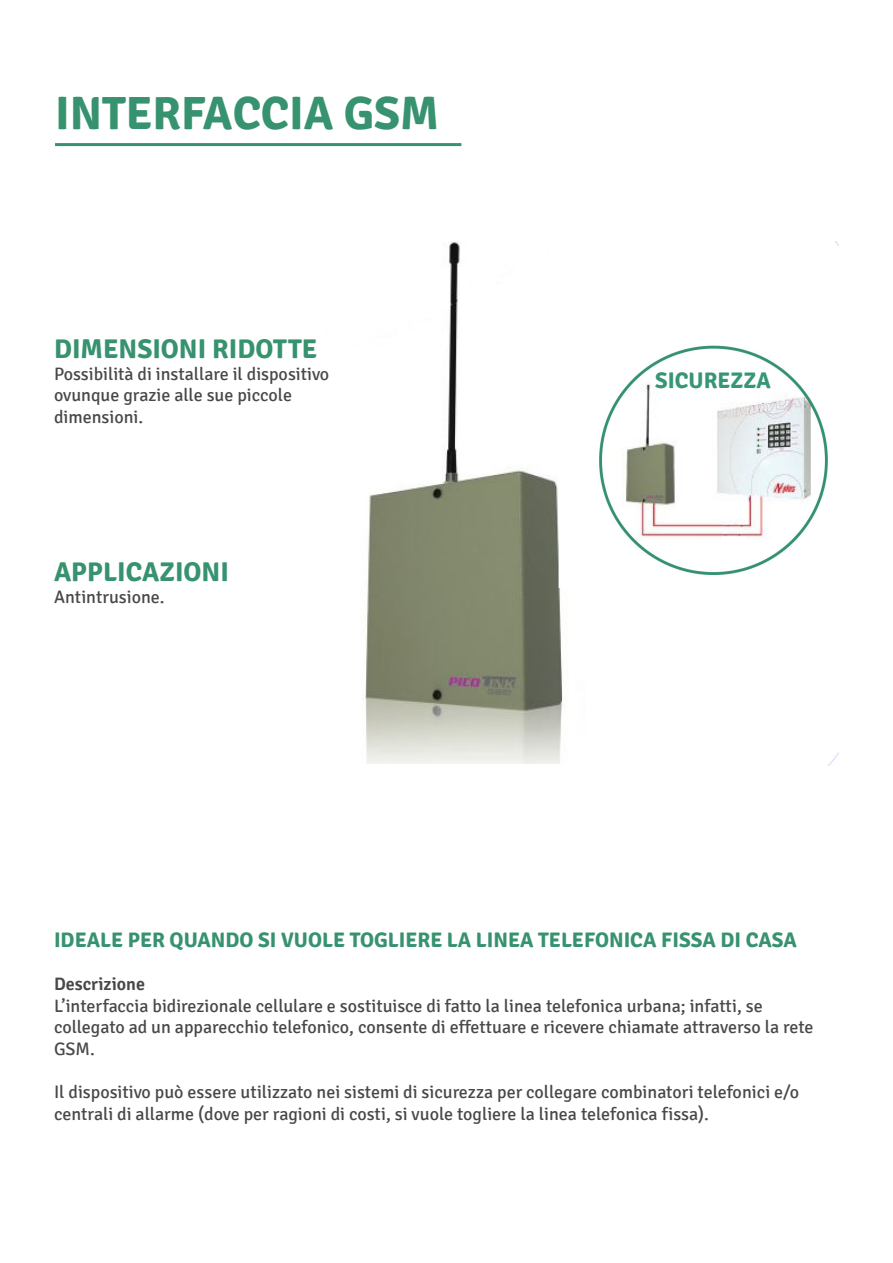
<style>
.page{position:relative;width:893px;height:1263px;background:#fff}
.page>*{position:absolute;margin:0;border:0;box-sizing:border-box;transform-origin:0 0}
.t1{font:700 46.5px "Signika";color:#37926f}
.t2{font:700 27px "Signika";color:#37926f}
.t3{font:700 22.5px "Signika";color:#369676}
.t4{font:700 21px "Signika";color:#37926f}
.t5{font:18px "Signika";color:#46484a}
.t6{font:600 18px "Signika";color:#46484a}
</style>
<div class="page">
<img style="left:364px;top:242px;width:475px;height:523px">
<hr style="left:55px;top:143px;width:406px;height:3px;background:#37926f">
<p class="t1" style="left:55px;top:85px;width:385px">INTERFACCIA GSM</p>
<p class="t2" style="left:54px;top:333px;width:265px">DIMENSIONI RIDOTTE</p>
<p class="t5" style="left:54px;top:363px;width:277px">Possibilità di installare il dispositivo</p>
<p class="t5" style="left:54px;top:385px;width:239px">ovunque grazie alle sue piccole</p>
<p class="t5" style="left:54px;top:407px;width:91px">dimensioni.</p>
<p class="t2" style="left:54px;top:556px;width:176px">APPLICAZIONI</p>
<p class="t5" style="left:54px;top:587px;width:112px">Antintrusione.</p>
<p class="t3" style="left:655px;top:367px;width:117px">SICUREZZA</p>
<p class="t4" style="left:54px;top:927px;width:744px">IDEALE PER QUANDO SI VUOLE TOGLIERE LA LINEA TELEFONICA FISSA DI CASA</p>
<p class="t6" style="left:54px;top:973px;width:92px">Descrizione</p>
<p class="t5" style="left:54px;top:995px;width:710px">L’interfaccia bidirezionale cellulare e sostituisce di fatto la linea telefonica urbana; infatti, se</p>
<p class="t5" style="left:54px;top:1017px;width:761px">collegato ad un apparecchio telefonico, consente di effettuare e ricevere chiamate attraverso la rete</p>
<p class="t5" style="left:54px;top:1038px;width:42px">GSM.</p>
<p class="t5" style="left:54px;top:1082px;width:747px">Il dispositivo può essere utilizzato nei sistemi di sicurezza per collegare combinatori telefonici e/o</p>
<p class="t5" style="left:54px;top:1103px;width:656px">centrali di allarme (dove per ragioni di costi, si vuole togliere la linea telefonica fissa).</p>
</div>
